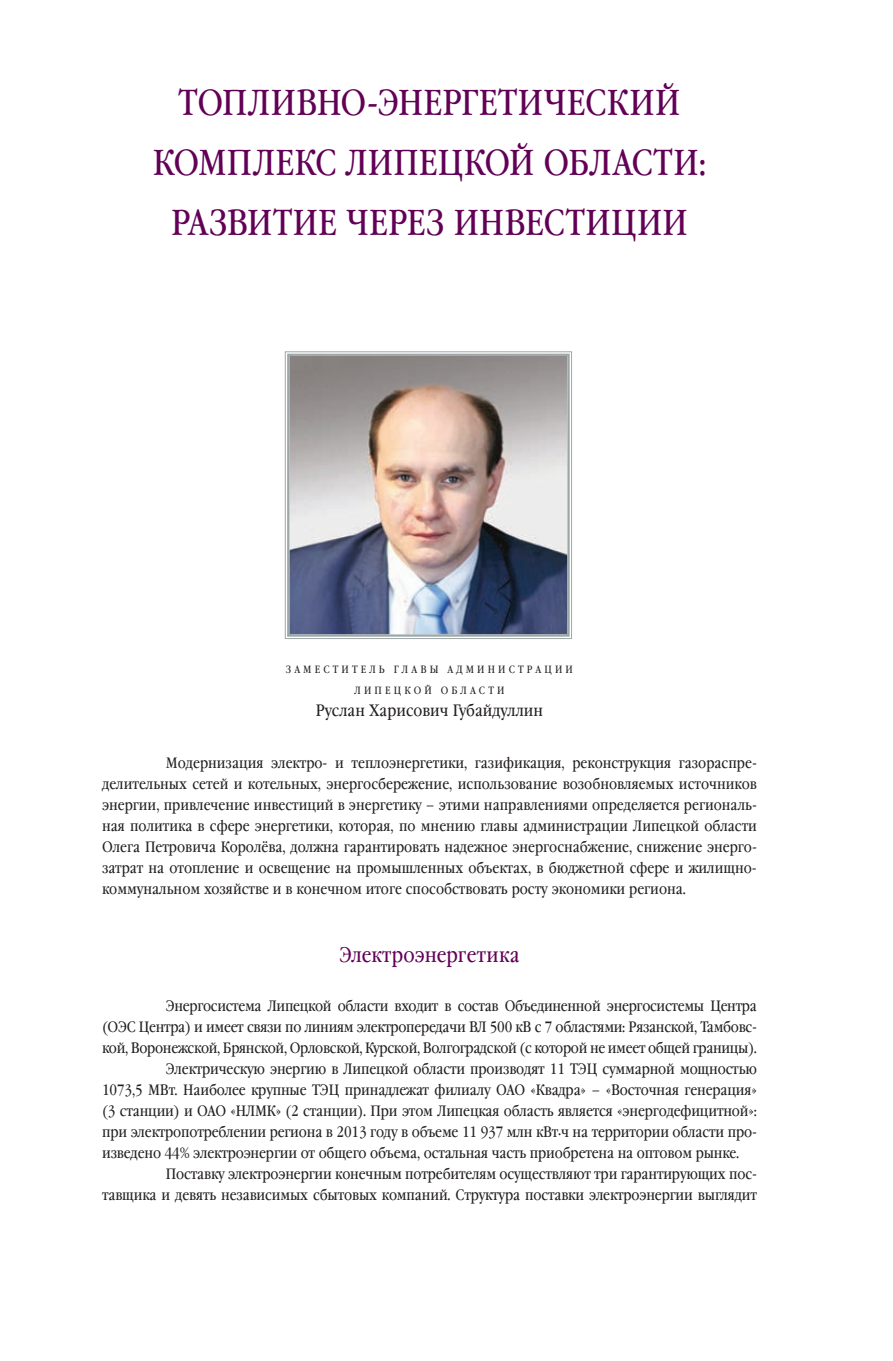
<style>
.page{position:relative;width:893px;height:1361px;background:#fff}
.page>*{position:absolute;margin:0;border:0;box-sizing:border-box;transform-origin:0 0}
.t1{font:36px/60px "Garamond Book Narrow C";letter-spacing:.005em;color:#620056;text-align:center}
.t2{font:21px "Garamond Book Narrow C";letter-spacing:.01em;color:#620056}
.t3{font:16.5px "Garamond Book Narrow C";color:#231f20}
.t4{font:15px/21px "Garamond Book Narrow C";letter-spacing:-.01em;color:#231f20;text-align:justify}
.t5{font:10.5px/21px "Garamond Book Narrow C";letter-spacing:.3em;color:#231f20;text-align:center}
</style>
<div class="page">
<img style="left:285px;top:351px;width:287px;height:288px">
<div style="left:287px;top:354px;width:283px;height:283px;border:2px solid #9ea7a7"></div>
<h1 class="t1" style="left:153px;top:74px;width:555px">Топливно-энергетический комплекс Липецкой области: развитие через инвестиции</h1>
<p class="t5" style="left:286px;top:659px;width:288px">заместитель главы ад министрац ии<br>Липец кой области</p>
<p class="t3" style="left:316px;top:701px;width:229px">Руслан Харисович Губайдуллин</p>
<p class="t4" style="left:102px;top:752px;width:656px;text-indent:64px">Модернизация электро- и теплоэнергетики, газификация, реконструкция газораспре&shy;делительных сетей и котельных, энергосбережение, использование возобновляемых источников энергии, привлечение инвестиций в энергетику – этими направлениями определяется региональ&shy;ная политика в сфере энергетики, которая, по мнению главы администрации Липецкой области Олега Петровича Королёва, должна гарантировать надежное энергоснабжение, снижение энерго&shy;затрат на отопление и освещение на промышленных объектах, в бюджетной сфере и жилищно&shy;коммунальном хозяйстве и в конечном итоге способствовать росту экономики региона.</p>
<h2 class="t2" style="left:339px;top:943px;width:182px">Электроэнергетика</h2>
<p class="t4" style="left:166px;top:995px;width:592px">Энергосистема Липецкой области входит в состав Объединенной энергосистемы Центра</p>
<p class="t4" style="left:102px;top:1016px;width:16px">(ОЭС</p>
<p class="t4" style="left:139px;top:1016px;width:620px">Центра) и имеет связи по линиям электропередачи ВЛ 500 кВ с 7 областями: Рязанской, Тамбовс-</p>
<p class="t4" style="left:102px;top:1037px;width:656px">кой, Воронежской, Брянской, Орловской, Курской, Волгоградской (с которой не имеет общей границы).</p>
<p class="t4" style="left:166px;top:1058px;width:593px">Электрическую энергию в Липецкой области производят 11 ТЭЦ суммарной мощностью</p>
<p class="t4" style="left:102px;top:1079px;width:656px">1073,5 МВт. Наиболее крупные ТЭЦ принадлежат филиалу ОАО «Квадра» – «Восточная генерация»</p>
<p class="t4" style="left:102px;top:1100px;width:145px">(3 станции) и ОАО «НЛМК</p>
<p class="t4" style="left:276px;top:1100px;width:483px">» (2 станции). При этом Липецкая область является «энергодефицитной»:</p>
<p class="t4" style="left:102px;top:1121px;width:656px">при электропотреблении региона в 2013 году в объеме 11 937 млн кВт.ч на территории области про-</p>
<p class="t4" style="left:102px;top:1142px;width:639px">изведено 44% электроэнергии от общего объема, остальная часть приобретена на оптовом рынке.</p>
<p class="t4" style="left:166px;top:1163px;width:593px">Поставку электроэнергии конечным потребителям осуществляют три гарантирующих пос-</p>
<p class="t4" style="left:102px;top:1184px;width:656px">тавщика и девять независимых сбытовых компаний. Структура поставки электроэнергии выглядит</p>
</div>
